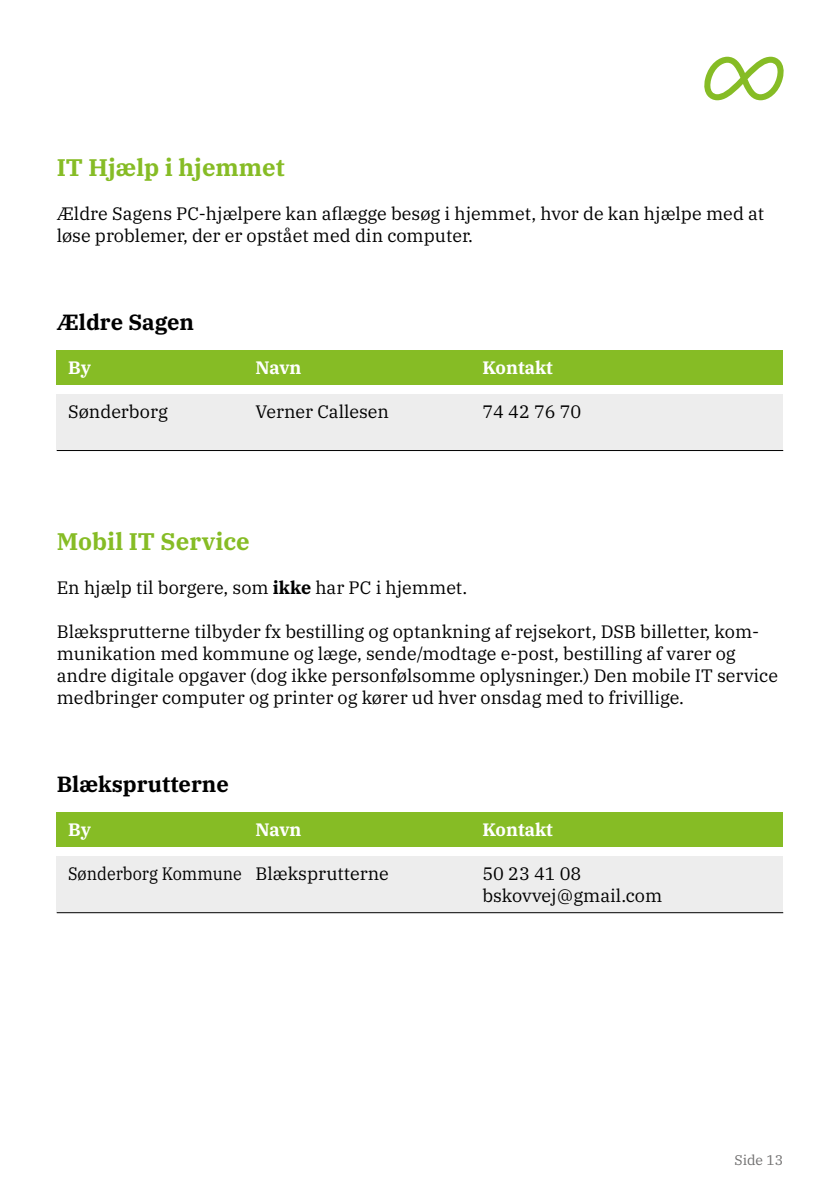
<style>
.page{position:relative;width:840px;height:1191px;background:#fff}
.page>*{position:absolute;margin:0;border:0;box-sizing:border-box;transform-origin:0 0}
.t1{font:700 24px "IBM Plex Serif";color:#86bc25}
.t2{font:700 22px "IBM Plex Serif";color:#000}
.t3{font:18px/22px "IBM Plex Serif";color:#000}
.t4{font:18px "IBM Plex Serif";color:#000;scale:.9 1}
.t5{font:700 18px "IBM Plex Serif";color:#fff}
.t6{font:14px "IBM Plex Serif";color:#706f6f}
.s1{font-weight:700}
</style>
<div class="page">
<div style="left:57px;top:350px;width:725px;height:34px;background:#86bc25"></div>
<div style="left:57px;top:394px;width:725px;height:56px;background:#ededed"></div>
<hr style="left:57px;top:450px;width:725px;height:1px;background:#000">
<div style="left:57px;top:812px;width:725px;height:34px;background:#86bc25"></div>
<div style="left:57px;top:856px;width:725px;height:56px;background:#ededed"></div>
<hr style="left:57px;top:912px;width:725px;height:1px;background:#000">
<svg style="left:704px;top:57px;width:79px;height:43px"></svg>
<h1 class="t1" style="left:57px;top:148px;width:229px">IT Hjælp i hjemmet</h1>
<p class="t3" style="left:57px;top:201px;width:708px">Ældre Sagens PC-hjælpere kan aflægge besøg i hjemmet, hvor de kan hjælpe med at løse problemer, der er opstået med din computer.</p>
<p class="t2" style="left:57px;top:304px;width:139px">Ældre Sagen</p>
<p class="t5" style="left:68px;top:353px;width:24px">By</p>
<p class="t5" style="left:255px;top:353px;width:48px">Navn</p>
<p class="t5" style="left:482px;top:353px;width:72px">Kontakt</p>
<p class="t3" style="left:68px;top:399px;width:101px">Sønderborg</p>
<p class="t3" style="left:255px;top:399px;width:135px">Verner Callesen</p>
<p class="t3" style="left:482px;top:399px;width:100px">74 42 76 70</p>
<h1 class="t1" style="left:57px;top:522px;width:194px">Mobil IT Service</h1>
<p class="t3" style="left:57px;top:575px;width:412px">En hjælp til borgere, som <span class="s1">ikke</span> har PC i hjemmet.</p>
<p class="t3" style="left:57px;top:619px;width:722px">Blæksprutterne tilbyder fx bestilling og optankning af rejsekort, DSB billetter, kom&shy;munikation med kommune og læge, sende/modtage e-post, bestilling af varer og andre digitale opgaver (dog ikke personfølsomme oplysninger.) Den mobile IT service medbringer computer og printer og kører ud hver onsdag med to frivillige.</p>
<p class="t2" style="left:57px;top:766px;width:174px">Blæksprutterne</p>
<p class="t5" style="left:68px;top:815px;width:24px">By</p>
<p class="t5" style="left:255px;top:815px;width:48px">Navn</p>
<p class="t5" style="left:482px;top:815px;width:72px">Kontakt</p>
<p class="t4" style="left:68px;top:860px;width:358px">Sønderborg Kommune Blæksprutterne</p>
<p class="t3" style="left:482px;top:861px;width:181px">50 23 41 08 bskovvej@gmail.com</p>
<p class="t6" style="left:734px;top:1149px;width:50px">Side 13</p>
</div>
